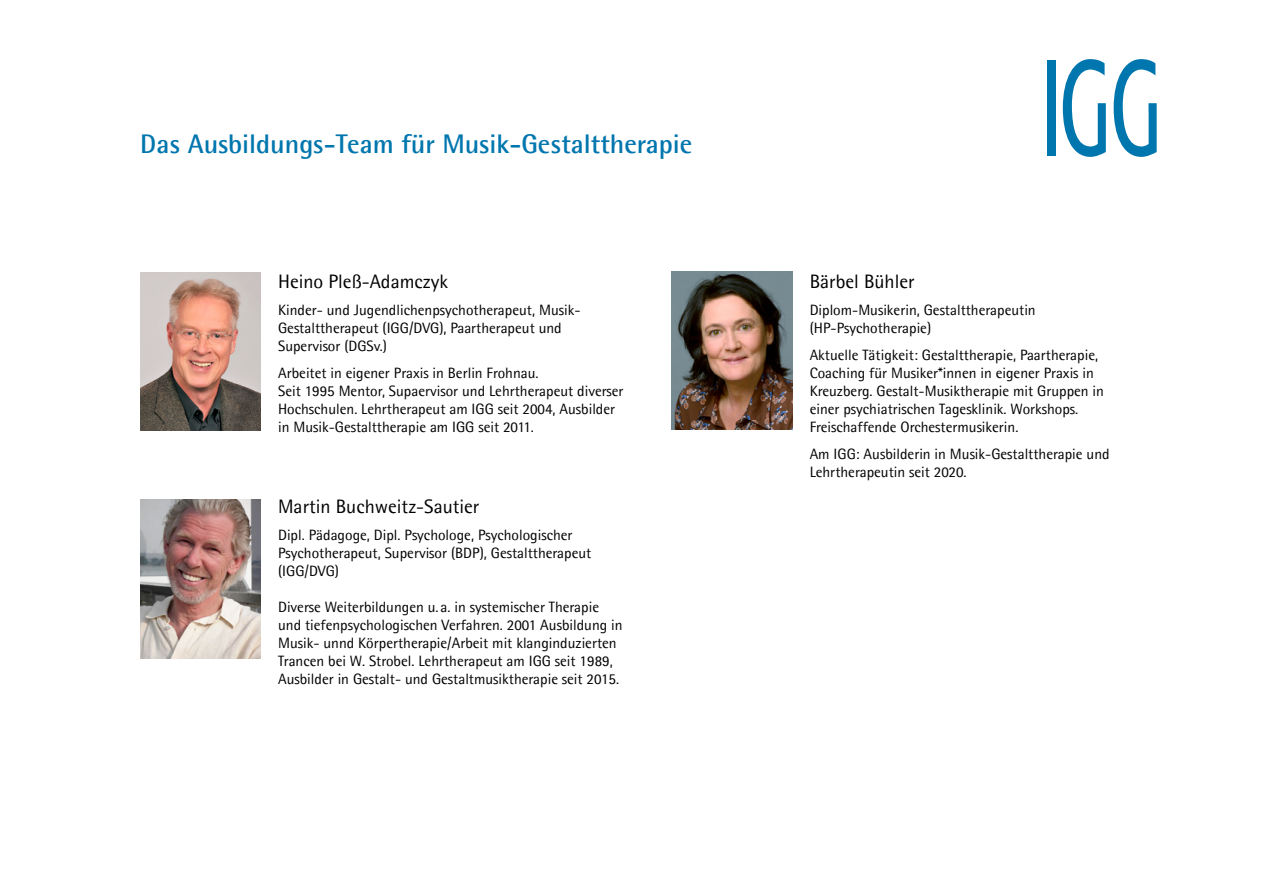
<style>
.page{position:relative;width:1263px;height:893px;background:#fff}
.page>*{position:absolute;margin:0;border:0;box-sizing:border-box;transform-origin:0 0}
.Ü1_18_Rotis{font:700 27px "Agfa Rotis Semisans";color:#0076ae}
.Ü2_14_rotis{font:19.5px "Agfa Rotis Semisans";color:#000}
.Text_Rotis{font:15px/18px "Agfa Rotis Semisans";color:#000}
</style>
<div class="page">
<img style="left:140px;top:272px;width:121px;height:159px">
<img style="left:140px;top:500px;width:121px;height:158px">
<img style="left:672px;top:271px;width:120px;height:158px">
<div style="left:1047px;top:60px;width:8px;height:96px;background:#0076ae"></div>
<svg style="left:1063px;top:59px;width:43px;height:98px"></svg>
<svg style="left:1114px;top:59px;width:43px;height:98px"></svg>
<p class="Ü1_18_Rotis" style="left:140px;top:127px;width:554px">Das Ausbildungs-Team für Musik-Gestalttherapie</p>
<p class="Ü2_14_rotis" style="left:278px;top:270px;width:172px">Heino Pleß-Adamczyk</p>
<p class="Text_Rotis" style="left:278px;top:301px;width:304px">Kinder- und Jugendlichenpsychotherapeut, Musik-<br>Gestalttherapeut (IGG/DVG), Paartherapeut und<br>Supervisor (DGSv.)</p>
<p class="Text_Rotis" style="left:278px;top:364px;width:262px">Arbeitet in eigener Praxis in Berlin Frohnau.</p>
<p class="Text_Rotis" style="left:278px;top:382px;width:347px">Seit 1995 Mentor, Supaervisor und Lehrtherapeut diverser<br>Hochschulen. Lehrtherapeut am IGG seit 2004, Ausbilder in Musik-Gestalttherapie am IGG seit 2011.</p>
<p class="Ü2_14_rotis" style="left:278px;top:495px;width:203px">Martin Buchweitz-Sautier</p>
<p class="Text_Rotis" style="left:278px;top:526px;width:315px">Dipl. Pädagoge, Dipl. Psychologe, Psychologischer<br>Psychotherapeut, Supervisor (BDP), Gestalttherapeut (IGG/DVG)</p>
<p class="Text_Rotis" style="left:278px;top:598px;width:346px">Diverse Weiterbildungen u. a. in systemischer Therapie und tiefenpsychologischen Verfahren. 2001 Ausbildung in Musik- unnd Körpertherapie/Arbeit mit klanginduzierten Trancen bei W. Strobel. Lehrtherapeut am IGG seit 1989, Ausbilder in Gestalt- und Gestaltmusiktherapie seit 2015.</p>
<p class="Ü2_14_rotis" style="left:810px;top:270px;width:107px">Bärbel Bühler</p>
<p class="Text_Rotis" style="left:810px;top:301px;width:228px">Diplom-Musikerin, Gestalttherapeutin (HP-Psychotherapie)</p>
<p class="Text_Rotis" style="left:810px;top:346px;width:296px">Aktuelle Tätigkeit: Gestalttherapie, Paartherapie, Coaching für Musiker*innen in eigener Praxis in Kreuzberg. Gestalt-Musiktherapie mit Gruppen in einer psychiatrischen Tagesklinik. Workshops.<br>Freischaffende Orchestermusikerin.</p>
<p class="Text_Rotis" style="left:810px;top:445px;width:301px">Am IGG: Ausbilderin in Musik-Gestalttherapie und<br>Lehrtherapeutin seit 2020.</p>
</div>
